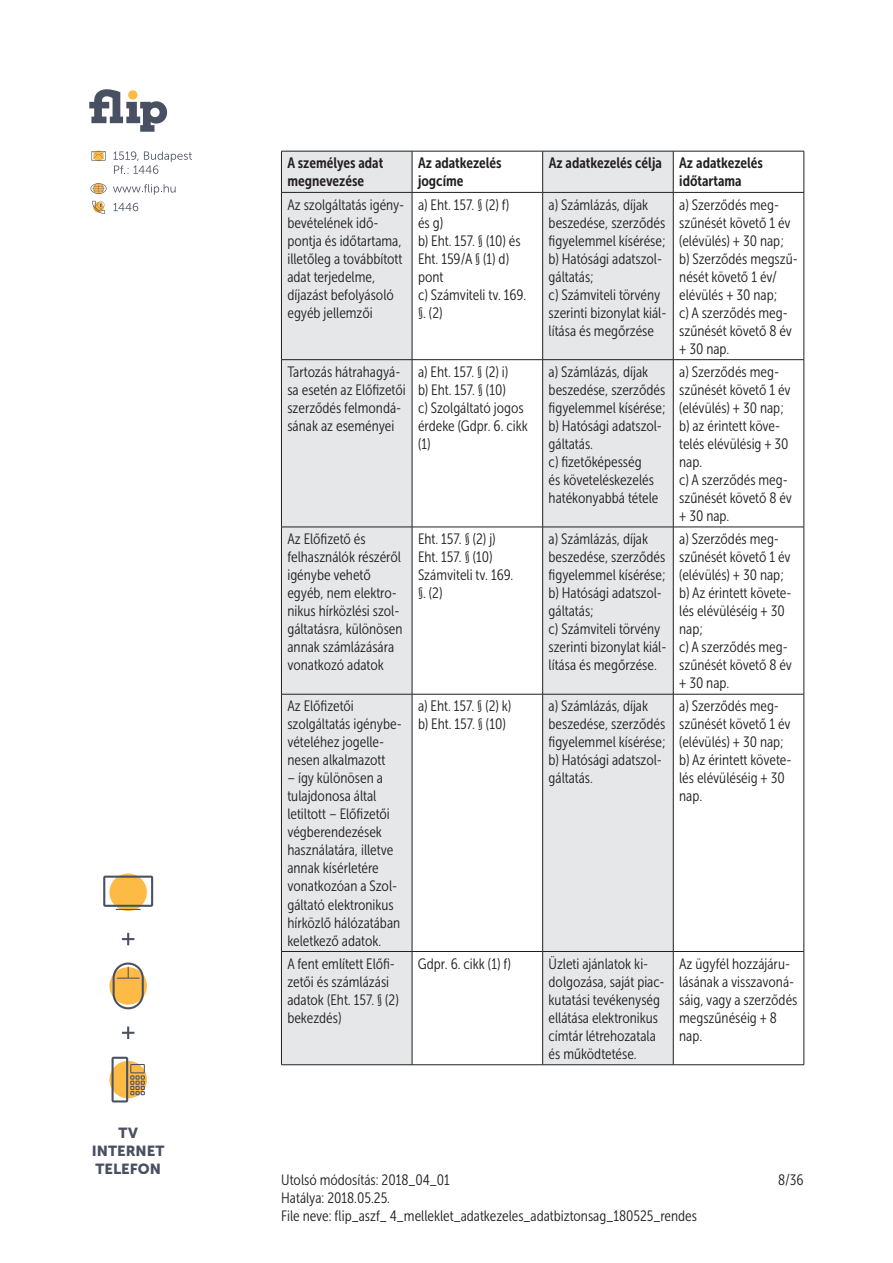
<style>
.page{position:relative;width:893px;height:1263px;background:#fff}
.page>*{position:absolute;margin:0;border:0;box-sizing:border-box;transform-origin:0 0}
.t1{font:15px/18px "Museo Sans Cond 300";color:#231f20}
.t2{font:15px/18px "Museo Sans Cond 700";color:#231f20}
.t3{font:14.55px/18.1px "Museo Sans 900";color:#495062;text-align:center}
</style>
<div class="page">
<svg style="left:89px;top:89px;width:78px;height:43px"></svg>
<div style="left:128px;top:90px;width:10px;height:10px;background:#fdbb45;border-radius:50%"></div>
<svg style="left:113px;top:151px;width:79px;height:23px"></svg>
<svg style="left:113px;top:184px;width:63px;height:11px"></svg>
<svg style="left:113px;top:203px;width:25px;height:8px"></svg>
<svg style="left:91px;top:151px;width:15px;height:10px"></svg>
<svg style="left:91px;top:183px;width:16px;height:11px"></svg>
<svg style="left:92px;top:201px;width:13px;height:13px"></svg>
<svg style="left:109px;top:1061px;width:38px;height:37px"></svg>
<svg style="left:112px;top:1057px;width:33px;height:45px"></svg>
<svg style="left:109px;top:967px;width:38px;height:38px"></svg>
<svg style="left:113px;top:962px;width:31px;height:47px"></svg>
<svg style="left:109px;top:873px;width:38px;height:38px"></svg>
<svg style="left:103px;top:876px;width:50px;height:34px"></svg>
<svg style="left:122px;top:933px;width:12px;height:12px"></svg>
<svg style="left:122px;top:1026px;width:12px;height:13px"></svg>
<svg style="left:282px;top:152px;width:391px;height:912px;fill:#e6e7e9"></svg>
<hr style="left:281px;top:151px;width:131px;height:1px;background:#231f20">
<hr style="left:281px;top:151px;width:1px;height:41px;background:#231f20">
<hr style="left:412px;top:151px;width:131px;height:1px;background:#231f20">
<hr style="left:412px;top:151px;width:1px;height:41px;background:#231f20">
<hr style="left:543px;top:151px;width:130px;height:1px;background:#231f20">
<hr style="left:542px;top:151px;width:1px;height:41px;background:#231f20">
<hr style="left:673px;top:151px;width:131px;height:1px;background:#231f20">
<hr style="left:673px;top:151px;width:1px;height:41px;background:#231f20">
<hr style="left:804px;top:151px;width:1px;height:41px;background:#231f20">
<hr style="left:281px;top:192px;width:131px;height:1px;background:#231f20">
<hr style="left:281px;top:193px;width:1px;height:166px;background:#231f20">
<hr style="left:412px;top:192px;width:131px;height:1px;background:#231f20">
<hr style="left:412px;top:193px;width:1px;height:166px;background:#231f20">
<hr style="left:543px;top:192px;width:130px;height:1px;background:#231f20">
<hr style="left:542px;top:193px;width:1px;height:166px;background:#231f20">
<hr style="left:673px;top:192px;width:131px;height:1px;background:#231f20">
<hr style="left:673px;top:193px;width:1px;height:166px;background:#231f20">
<hr style="left:804px;top:193px;width:1px;height:166px;background:#231f20">
<hr style="left:281px;top:359px;width:131px;height:1px;background:#231f20">
<hr style="left:281px;top:360px;width:1px;height:167px;background:#231f20">
<hr style="left:412px;top:359px;width:131px;height:1px;background:#231f20">
<hr style="left:412px;top:360px;width:1px;height:167px;background:#231f20">
<hr style="left:543px;top:359px;width:130px;height:1px;background:#231f20">
<hr style="left:542px;top:360px;width:1px;height:167px;background:#231f20">
<hr style="left:673px;top:359px;width:131px;height:1px;background:#231f20">
<hr style="left:673px;top:360px;width:1px;height:167px;background:#231f20">
<hr style="left:804px;top:360px;width:1px;height:167px;background:#231f20">
<hr style="left:281px;top:527px;width:131px;height:1px;background:#231f20">
<hr style="left:281px;top:527px;width:1px;height:167px;background:#231f20">
<hr style="left:412px;top:527px;width:131px;height:1px;background:#231f20">
<hr style="left:412px;top:527px;width:1px;height:167px;background:#231f20">
<hr style="left:543px;top:527px;width:130px;height:1px;background:#231f20">
<hr style="left:542px;top:527px;width:1px;height:167px;background:#231f20">
<hr style="left:673px;top:527px;width:131px;height:1px;background:#231f20">
<hr style="left:673px;top:527px;width:1px;height:167px;background:#231f20">
<hr style="left:804px;top:527px;width:1px;height:167px;background:#231f20">
<hr style="left:281px;top:694px;width:131px;height:1px;background:#231f20">
<hr style="left:281px;top:694px;width:1px;height:257px;background:#231f20">
<hr style="left:412px;top:694px;width:131px;height:1px;background:#231f20">
<hr style="left:412px;top:694px;width:1px;height:257px;background:#231f20">
<hr style="left:543px;top:694px;width:130px;height:1px;background:#231f20">
<hr style="left:542px;top:694px;width:1px;height:257px;background:#231f20">
<hr style="left:673px;top:694px;width:131px;height:1px;background:#231f20">
<hr style="left:673px;top:694px;width:1px;height:257px;background:#231f20">
<hr style="left:804px;top:694px;width:1px;height:257px;background:#231f20">
<hr style="left:281px;top:951px;width:131px;height:1px;background:#231f20">
<hr style="left:281px;top:952px;width:1px;height:112px;background:#231f20">
<hr style="left:412px;top:951px;width:131px;height:1px;background:#231f20">
<hr style="left:412px;top:952px;width:1px;height:112px;background:#231f20">
<hr style="left:543px;top:951px;width:130px;height:1px;background:#231f20">
<hr style="left:542px;top:952px;width:1px;height:112px;background:#231f20">
<hr style="left:673px;top:951px;width:131px;height:1px;background:#231f20">
<hr style="left:673px;top:952px;width:1px;height:112px;background:#231f20">
<hr style="left:804px;top:952px;width:1px;height:112px;background:#231f20">
<hr style="left:281px;top:1064px;width:131px;height:1px;background:#231f20">
<hr style="left:412px;top:1064px;width:131px;height:1px;background:#231f20">
<hr style="left:543px;top:1064px;width:130px;height:1px;background:#231f20">
<hr style="left:673px;top:1064px;width:131px;height:1px;background:#231f20">
<p class="t3" style="left:92px;top:1124px;width:74px">TV<br>INTERNET<br>TELEFON</p>
<p class="t2" style="left:287px;top:154px;width:97px">A személyes adat megnevezése</p>
<p class="t2" style="left:418px;top:154px;width:85px">Az adatkezelés jogcíme</p>
<p class="t2" style="left:679px;top:154px;width:85px;text-indent:-131px">Az adatkezelés célja Az adatkezelés időtartama</p>
<p class="t1" style="left:287px;top:196px;width:118px">Az szolgáltatás igény&shy;bevételének idő&shy;pontja és időtartama, illetőleg a továbbított adat terjedelme, díjazást befolyásoló egyéb jellemzői</p>
<p class="t1" style="left:418px;top:196px;width:110px">a) Eht. 157. § (2) f)<br>és g)<br>b) Eht. 157. § (10) és<br>Eht. 159/A § (1) d) pont<br>c) Számviteli tv. 169. §. (2)</p>
<p class="t1" style="left:549px;top:196px;width:119px">a) Számlázás, díjak beszedése, szerződés figyelemmel kísérése; b) Hatósági adatszol&shy;gáltatás;<br>c) Számviteli törvény szerinti bizonylat kiál&shy;lítása és megőrzése</p>
<p class="t1" style="left:679px;top:196px;width:120px">a) Szerződés meg&shy;szűnését követő 1 év (elévülés) + 30 nap;<br>b) Szerződés megszű&shy;nését követő 1 év/ elévülés + 30 nap;<br>c) A szerződés meg&shy;szűnését követő 8 év + 30 nap.</p>
<p class="t1" style="left:287px;top:363px;width:120px">Tartozás hátrahagyá&shy;sa esetén az Előfizetői szerződés felmondá&shy;sának az eseményei</p>
<p class="t1" style="left:418px;top:363px;width:111px">a) Eht. 157. § (2) i)<br>b) Eht. 157. § (10)<br>c) Szolgáltató jogos érdeke (Gdpr. 6. cikk (1)</p>
<p class="t1" style="left:549px;top:363px;width:118px">a) Számlázás, díjak beszedése, szerződés figyelemmel kísérése; b) Hatósági adatszol&shy;gáltatás.<br>c) fizetőképesség<br>és követeléskezelés hatékonyabbá tétele</p>
<p class="t1" style="left:679px;top:363px;width:114px">a) Szerződés meg&shy;szűnését követő 1 év (elévülés) + 30 nap; b) az érintett köve&shy;telés elévülésig + 30 nap.<br>c) A szerződés meg&shy;szűnését követő 8 év + 30 nap.</p>
<p class="t1" style="left:287px;top:530px;width:117px">Az Előfizető és felhasználók részéről igénybe vehető egyéb, nem elektro&shy;nikus hírközlési szol&shy;gáltatásra, különösen annak számlázására vonatkozó adatok</p>
<p class="t1" style="left:418px;top:530px;width:97px">Eht. 157. § (2) j)<br>Eht. 157. § (10)<br>Számviteli tv. 169. §. (2)</p>
<p class="t1" style="left:549px;top:530px;width:119px">a) Számlázás, díjak beszedése, szerződés figyelemmel kísérése; b) Hatósági adatszol&shy;gáltatás;<br>c) Számviteli törvény szerinti bizonylat kiál&shy;lítása és megőrzése.</p>
<p class="t1" style="left:679px;top:530px;width:114px">a) Szerződés meg&shy;szűnését követő 1 év (elévülés) + 30 nap; b) Az érintett követe&shy;lés elévüléséig + 30 nap;<br>c) A szerződés meg&shy;szűnését követő 8 év + 30 nap.</p>
<p class="t1" style="left:287px;top:697px;width:116px">Az Előfizetői szolgáltatás igénybe&shy;vételéhez jogelle&shy;nesen alkalmazott</p>
<p class="t1" style="left:287px;top:769px;width:114px">– így különösen a tulajdonosa által letiltott – Előfizetői végberendezések használatára, illetve annak kísérletére vonatkozóan a Szol&shy;gáltató elektronikus hírközlő hálózatában keletkező adatok.</p>
<p class="t1" style="left:418px;top:697px;width:95px">a) Eht. 157. § (2) k) b) Eht. 157. § (10)</p>
<p class="t1" style="left:549px;top:697px;width:118px">a) Számlázás, díjak beszedése, szerződés figyelemmel kísérése; b) Hatósági adatszol&shy;gáltatás.</p>
<p class="t1" style="left:679px;top:697px;width:114px">a) Szerződés meg&shy;szűnését követő 1 év (elévülés) + 30 nap; b) Az érintett követe&shy;lés elévüléséig + 30 nap.</p>
<p class="t1" style="left:287px;top:955px;width:113px">A fent említett Előfi&shy;zetői és számlázási adatok (Eht. 157. § (2) bekezdés)</p>
<p class="t1" style="left:418px;top:955px;width:94px">Gdpr. 6. cikk (1) f)</p>
<p class="t1" style="left:549px;top:955px;width:117px">Üzleti ajánlatok ki&shy;dolgozása, saját piac&shy;kutatási tevékenység ellátása elektronikus címtár létrehozatala és működtetése.</p>
<p class="t1" style="left:679px;top:955px;width:120px">Az ügyfél hozzájáru&shy;lásának a visszavoná&shy;sáig, vagy a szerződés megszűnéséig + 8 nap.</p>
<p class="t1" style="left:281px;top:1171px;width:417px">Utolsó módosítás: 2018_04_01<br>Hatálya: 2018.05.25.<br>File neve: flip_aszf_ 4_melleklet_adatkezeles_adatbiztonsag_180525_rendes</p>
<p class="t1" style="left:778px;top:1171px;width:27px">8/36</p>
</div>
